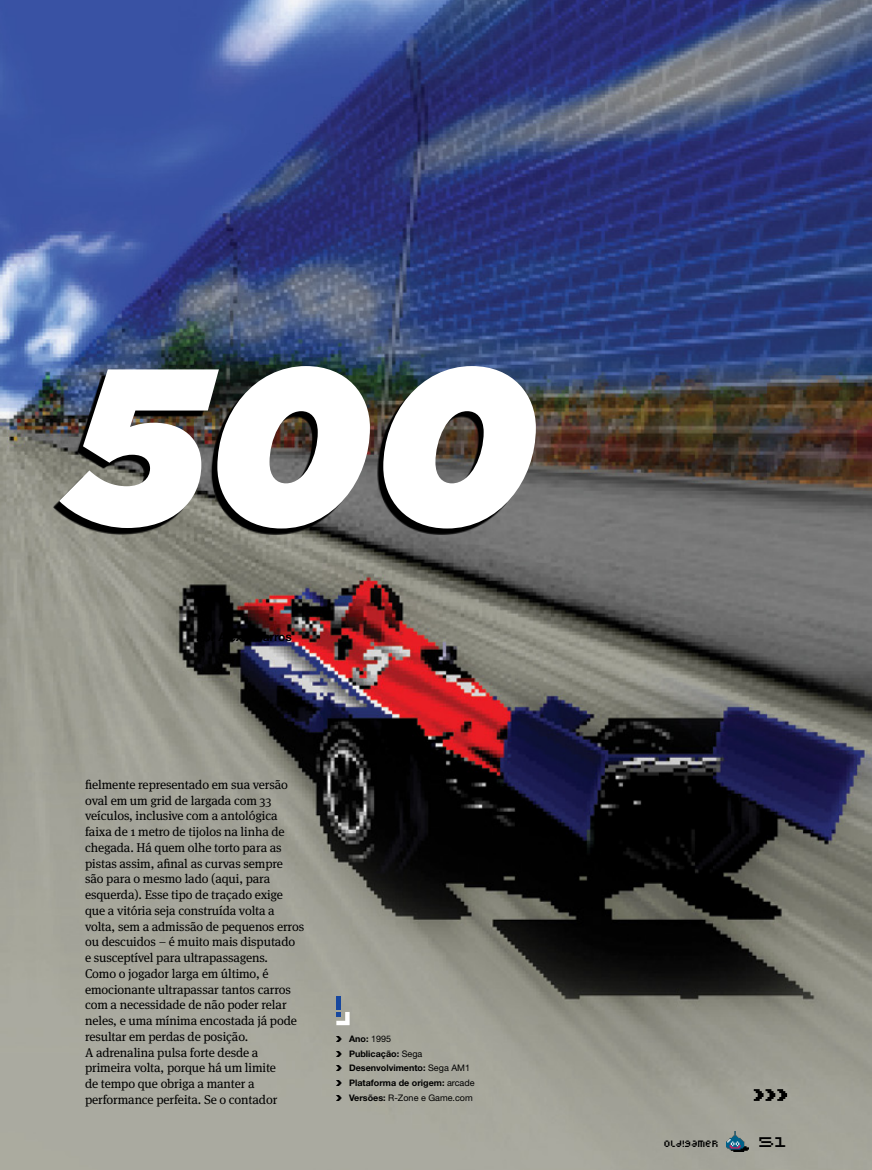
<style>
.page{position:relative;width:872px;height:1170px;background:#fff}
.page>*{position:absolute;margin:0;border:0;box-sizing:border-box;transform-origin:0 0}
.t1{font:italic 900 222px "Gotham HTF";color:#fff}
.t2{font:19.65px "Supercollider";color:#000}
.t3{font:12.9px "Supercollidersmall";color:#000}
.t4{font:12.75px/15.8px "Meta Serif Pro";letter-spacing:-.01em;color:#000}
.t5{font:700 12px "Helvetica Neue";letter-spacing:-.02em;color:#000}
.t6{font:700 9px/14.7px "Helvetica Neue";color:#000}
.s1{font-family:"Supergirl";font-weight:400;font-size:12px}
.s2{font-weight:400}
</style>
<div class="page">
<img style="left:0;top:0;width:872px;height:1169px">
<svg style="left:753px;top:1089px;width:34px;height:11px"></svg>
<svg style="left:0;top:372px;width:530px;height:162px;background:#2a2b2a"></svg>
<img style="left:726px;top:1131px;width:22px;height:20px">
<svg style="left:336px;top:996px;width:13px;height:29px"></svg>
<h1 class="t1" style="left:67px;top:317px;width:470px">500</h1>
<p class="t5" style="left:196px;top:629px;width:97px">Por Alexei Barros</p>
<p class="t4" style="left:85px;top:775px;width:221px">fielmente representado em sua versão oval em um grid de largada com 33 veículos, inclusive com a antológica faixa de 1 metro de tijolos na linha de chegada. Há quem olhe torto para as pistas assim, afinal as curvas sempre são para o mesmo lado (aqui, para esquerda). Esse tipo de traçado exige que a vitória seja construída volta a volta, sem a admissão de pequenos erros ou descuidos – é muito mais disputado e susceptível para ultrapassagens.<br>Como o jogador larga em último, é emocionante ultrapassar tantos carros com a necessidade de não poder relar neles, e uma mínima encostada já pode resultar em perdas de posição.<br>A adrenalina pulsa forte desde a primeira volta, porque há um limite<br>de tempo que obriga a manter a performance perfeita. Se o contador</p>
<p class="t6" style="left:336px;top:1030px;width:140px"><span class="s1">&gt;</span> Ano: <span class="s2">1995<br></span><span class="s1">&gt;</span> Publicação: <span class="s2">Sega<br></span><span class="s1">&gt;</span> Desenvolvimento: <span class="s2">Sega AM1 </span><span class="s1">&gt;</span> Plataforma de origem: <span class="s2">arcade </span><span class="s1">&gt;</span> Versões: <span class="s2">R-Zone e Game.com</span></p>
<p class="t3" style="left:664px;top:1134px;width:56px">old!gamer</p>
<h2 class="t2" style="left:759px;top:1127px;width:29px">51</h2>
</div>
